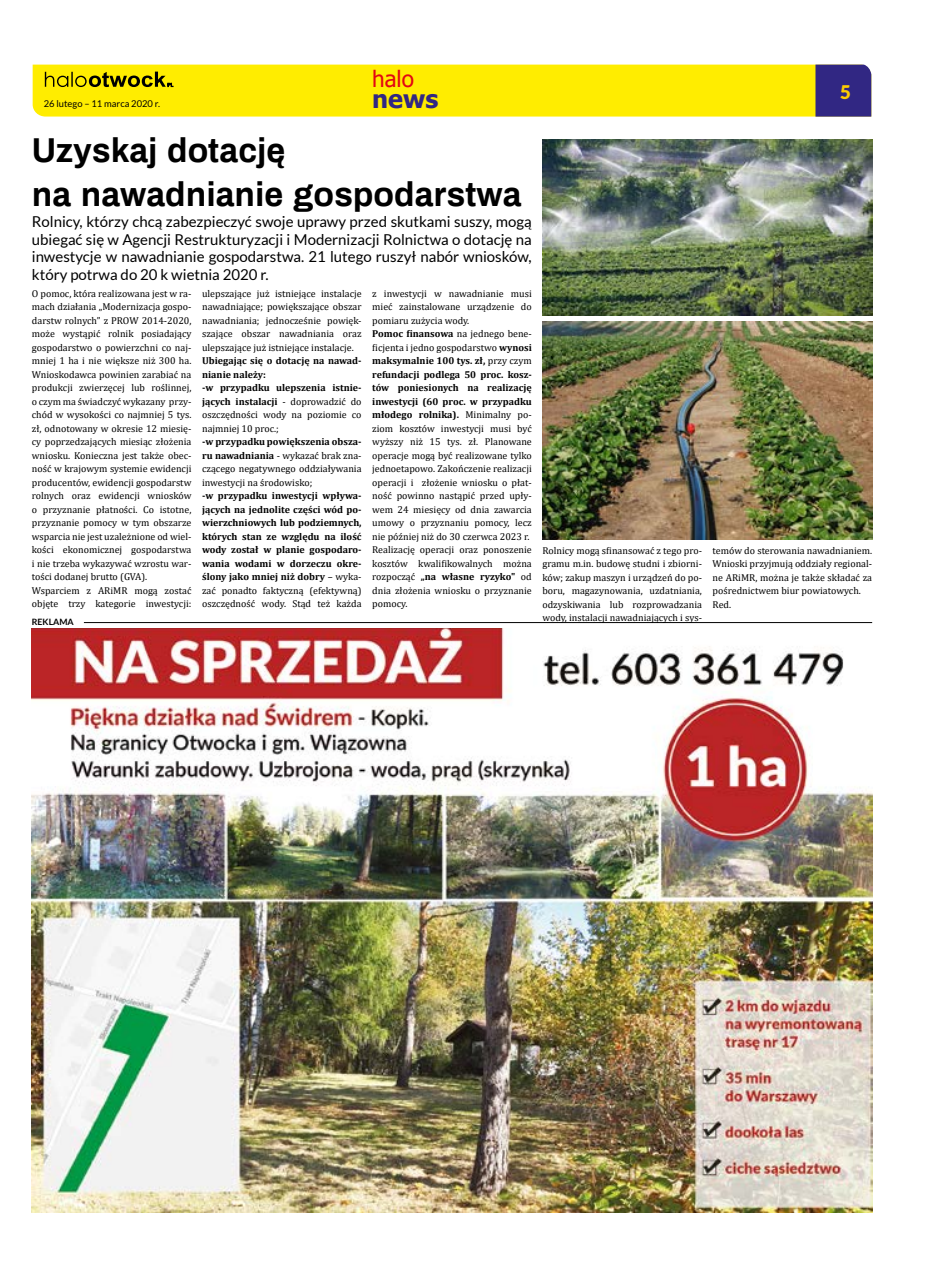
<style>
.page{position:relative;width:936px;height:1276px;background:#fff}
.page>*{position:absolute;margin:0;border:0;box-sizing:border-box;transform-origin:0 0}
.t1{font:700 33.75px/43.8px "Archivo";color:#000}
.t2{font:700 25px "Tahoma";color:#312783}
.t3{font:22.5px "Tahoma";color:#e30613}
.t4{font:900 18.75px "Lato";color:#fc0}
.t5{font:15px/17.6px "Lato";color:#000;text-align:justify}
.t6{font:10px/13.5px "Cambria";color:#000}
.t7{font:700 10px/13.5px "Cambria";color:#000}
.t8{font:9.38px "Lato";color:#000}
.t9{font:700 8.75px "Lato";color:#000}
.s1{font-weight:400}
.s2{font-weight:700}
</style>
<div class="page">
<svg style="left:33px;top:65px;width:838px;height:52px;background:#eddc0a"></svg>
<img style="left:32px;top:628px;width:840px;height:584px">
<hr style="left:84px;top:622px;width:788px;height:1px;background:#000">
<img style="left:542px;top:139px;width:330px;height:176px">
<img style="left:542px;top:321px;width:330px;height:219px">
<h3 class="t3" style="left:372px;top:63px;width:43px">halo</h3>
<h2 class="t2" style="left:372px;top:81px;width:67px">news</h2>
<h1 class="t1" style="left:32px;top:128px;width:491px">Uzyskaj dotację<br>na nawadnianie gospodarstwa</h1>
<p class="t5" style="left:32px;top:213px;width:501px">Rolnicy, którzy chcą zabezpieczyć swoje uprawy przed skutkami suszy, mogą ubiegać się w Agencji Restrukturyzacji i Modernizacji Rolnictwa o dotację na inwestycje w nawadnianie gospodarstwa. 21 lutego ruszył nabór wniosków, który potrwa do 20 k wietnia 2020 r.</p>
<p class="t8" style="left:44px;top:98px;width:118px">26 lutego – 11 marca 2020 r.</p>
<p class="t6" style="left:32px;top:286px;width:161px">O pomoc, która realizowana jest w ra&shy;mach działania „Modernizacja gospo&shy;darstw rolnych” z PROW 2014-2020, może wystąpić rolnik posiadający gospodarstwo o powierzchni co naj&shy;mniej 1 ha i nie większe niż 300 ha.<br>Wnioskodawca powinien zarabiać na produkcji zwierzęcej lub roślinnej, o czym ma świadczyć wykazany przy&shy;chód w wysokości co najmniej 5 tys. zł, odnotowany w okresie 12 miesię&shy;cy poprzedzających miesiąc złożenia wniosku. Konieczna jest także obec&shy;ność w krajowym systemie ewidencji producentów, ewidencji gospodarstw rolnych oraz ewidencji wniosków o przyznanie płatności. Co istotne, przyznanie pomocy w tym obszarze wsparcia nie jest uzależnione od wiel&shy;kości ekonomicznej gospodarstwa i nie trzeba wykazywać wzrostu war&shy;tości dodanej brutto (GVA).<br>Wsparciem z ARiMR mogą zostać objęte trzy kategorie inwestycji:</p>
<p class="t6" style="left:202px;top:286px;width:161px;text-align:justify">ulepszające już istniejące instalacje nawadniające; powiększające obszar nawadniania; jednocześnie powięk&shy;szające obszar nawadniania oraz ulepszające już istniejące instalacje.</p>
<p class="t7" style="left:202px;top:354px;width:161px">Ubiegając się o dotację na nawad&shy;nianie należy:<br>-w przypadku ulepszenia istnie&shy;jących instalacji <span class="s1">- doprowadzić do oszczędności wody na poziomie co najmniej 10 proc.;</span></p>
<p class="t6" style="left:202px;top:435px;width:161px;text-align:justify"><span class="s2">-w przypadku powiększenia obsza&shy;ru nawadniania</span> - wykazać brak zna&shy;czącego negatywnego oddziaływania inwestycji na środowisko;</p>
<p class="t7" style="left:202px;top:489px;width:161px;text-align:justify">-w przypadku inwestycji wpływa&shy;jących na jednolite części wód po&shy;wierzchniowych lub podziemnych, których stan ze względu na ilość wody został w planie gospodaro&shy;wania wodami w dorzeczu okre&shy;ślony jako mniej niż dobry <span class="s1">– wyka&shy;zać ponadto faktyczną (efektywną) oszczędność wody. Stąd też każda</span></p>
<p class="t9" style="left:32px;top:616px;width:43px">REKLAMA</p>
<p class="t6" style="left:372px;top:286px;width:161px">z inwestycji w nawadnianie musi mieć zainstalowane urządzenie do pomiaru zużycia wody.<br><span class="s2">Pomoc finansowa</span> na jednego bene&shy;ficjenta i jedno gospodarstwo <span class="s2">wynosi maksymalnie 100 tys. zł,</span> przy czym <span class="s2">refundacji podlega 50 proc. kosz&shy;tów poniesionych na realizację inwestycji (60 proc. w przypadku młodego rolnika).</span> Minimalny po&shy;ziom kosztów inwestycji musi być wyższy niż 15 tys. zł. Planowane operacje mogą być realizowane tylko jednoetapowo. Zakończenie realizacji operacji i złożenie wniosku o płat&shy;ność powinno nastąpić przed upły&shy;wem 24 miesięcy od dnia zawarcia umowy o przyznaniu pomocy, lecz nie później niż do 30 czerwca 2023 r.<br>Realizację operacji oraz ponoszenie kosztów kwalifikowalnych można rozpocząć <span class="s2">„na własne ryzyko"</span> od dnia złożenia wniosku o przyznanie pomocy.</p>
<h3 class="t4" style="left:840px;top:81px;width:12px">5</h3>
<p class="t6" style="left:542px;top:543px;width:161px;text-align:justify">Rolnicy mogą sfinansować z tego pro&shy;gramu m.in. budowę studni i zbiorni&shy;ków; zakup maszyn i urządzeń do po&shy;boru, magazynowania, uzdatniania, odzyskiwania lub rozprowadzania wody, instalacji nawadniających i sys-</p>
<p class="t6" style="left:712px;top:543px;width:161px">temów do sterowania nawadnianiem.<br>Wnioski przyjmują oddziały regional&shy;ne ARiMR, można je także składać za pośrednictwem biur powiatowych.<br>Red.</p>
</div>
